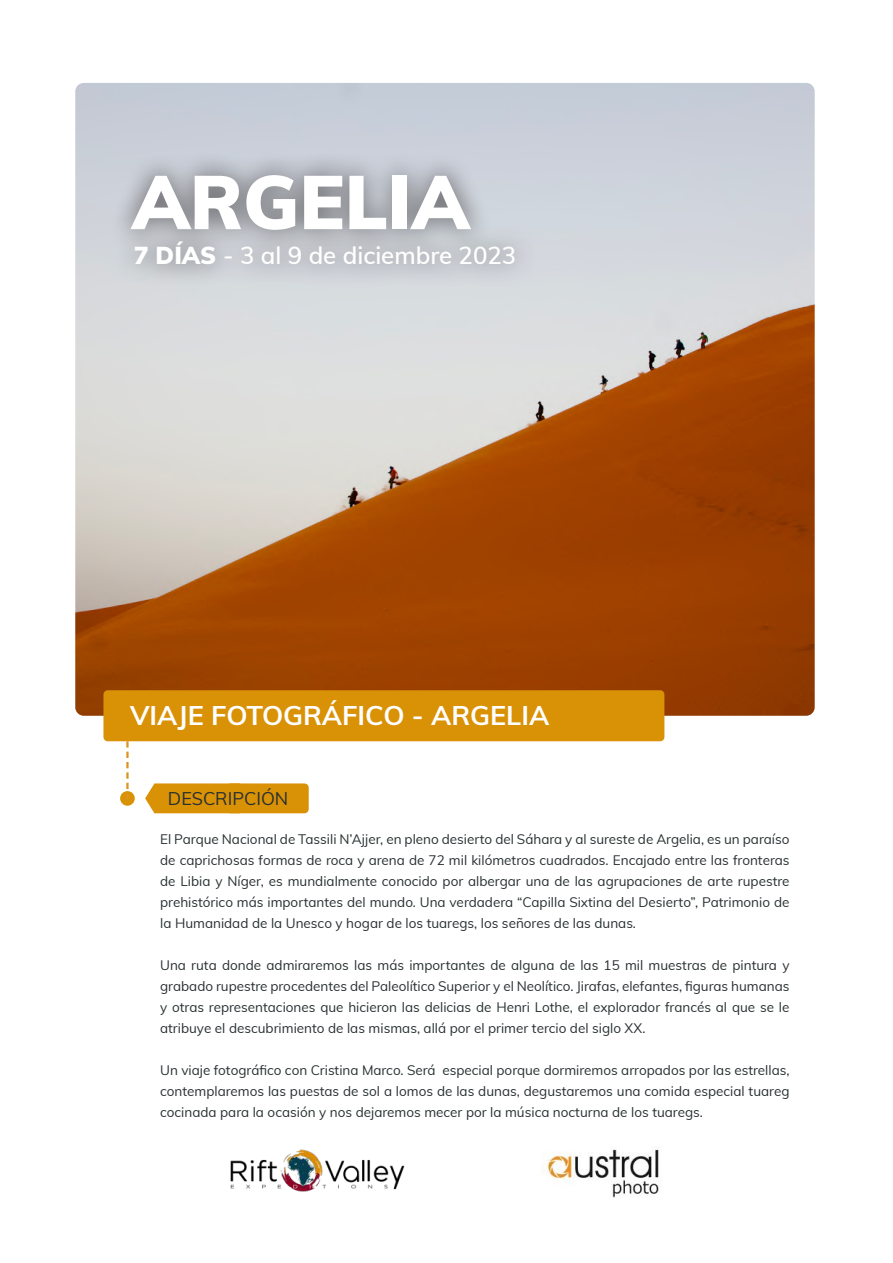
<style>
.page{position:relative;width:893px;height:1263px;background:#fff}
.page>*{position:absolute;margin:0;border:0;box-sizing:border-box;transform-origin:0 0}
.t1{font:900 75px "Muli";color:#fff}
.t2{font:700 27px "Muli";color:#fff}
.t3{font:600 24px "Muli";color:#fff}
.t4{font:18px "Muli";color:#283032}
.t5{font:13.5px/21px "Muli";color:#283032;text-align:justify}
.s1{font-weight:900}
</style>
<div class="page">
<img style="left:75px;top:83px;width:740px;height:633px">
<div style="left:226px;top:783px;width:83px;height:30px;background:#d99105;border-radius:4px"></div>
<svg style="left:145px;top:783px;width:95px;height:30px"></svg>
<div style="left:120px;top:791px;width:15px;height:15px;background:#d99105;border-radius:50%"></div>
<div style="left:103px;top:690px;width:561px;height:51px;background:#d99105;border-radius:4px"></div>
<svg style="left:126px;top:741px;width:3px;height:58px"></svg>
<div style="left:109px;top:152px;width:383px;height:101px;background:#241f1f;opacity:.66"></div>
<div style="left:114px;top:221px;width:423px;height:66px;background:#241f1f;opacity:.66"></div>
<img style="left:230px;top:1149px;width:175px;height:43px">
<img style="left:543px;top:1147px;width:116px;height:51px">
<h1 class="t1" style="left:132px;top:147px;width:339px">ARGELIA</h1>
<h3 class="t3" style="left:134px;top:238px;width:383px"><span class="s1">7 DÍAS</span> - 3 al 9 de diciembre 2023</h3>
<h2 class="t2" style="left:130px;top:696px;width:421px">VIAJE FOTOGRÁFICO - ARGELIA</h2>
<h3 class="t4" style="left:168px;top:785px;width:122px">DESCRIPCIÓN</h3>
<p class="t5" style="left:160px;top:828px;width:631px">El Parque Nacional de Tassili N’Ajjer, en pleno desierto del Sáhara y al sureste de Argelia, es un paraíso de caprichosas formas de roca y arena de 72 mil kilómetros cuadrados. Encajado entre las fronteras de Libia y Níger, es mundialmente conocido por albergar una de las agrupaciones de arte rupestre prehistórico más importantes del mundo. Una verdadera “Capilla Sixtina del Desierto”, Patrimonio de la Humanidad de la Unesco y hogar de los tuaregs, los señores de las dunas.</p>
<p class="t5" style="left:160px;top:954px;width:631px">Una ruta donde admiraremos las más importantes de alguna de las 15 mil muestras de pintura y grabado rupestre procedentes del Paleolítico Superior y el Neolítico. Jirafas, elefantes, figuras humanas y otras representaciones que hicieron las delicias de Henri Lothe, el explorador francés al que se le atribuye el descubrimiento de las mismas, allá por el primer tercio del siglo XX.</p>
<p class="t5" style="left:160px;top:1059px;width:631px">Un viaje fotográfico con Cristina Marco. Será especial porque dormiremos arropados por las estrellas, contemplaremos las puestas de sol a lomos de las dunas, degustaremos una comida especial tuareg cocinada para la ocasión y nos dejaremos mecer por la música nocturna de los tuaregs.</p>
</div>
